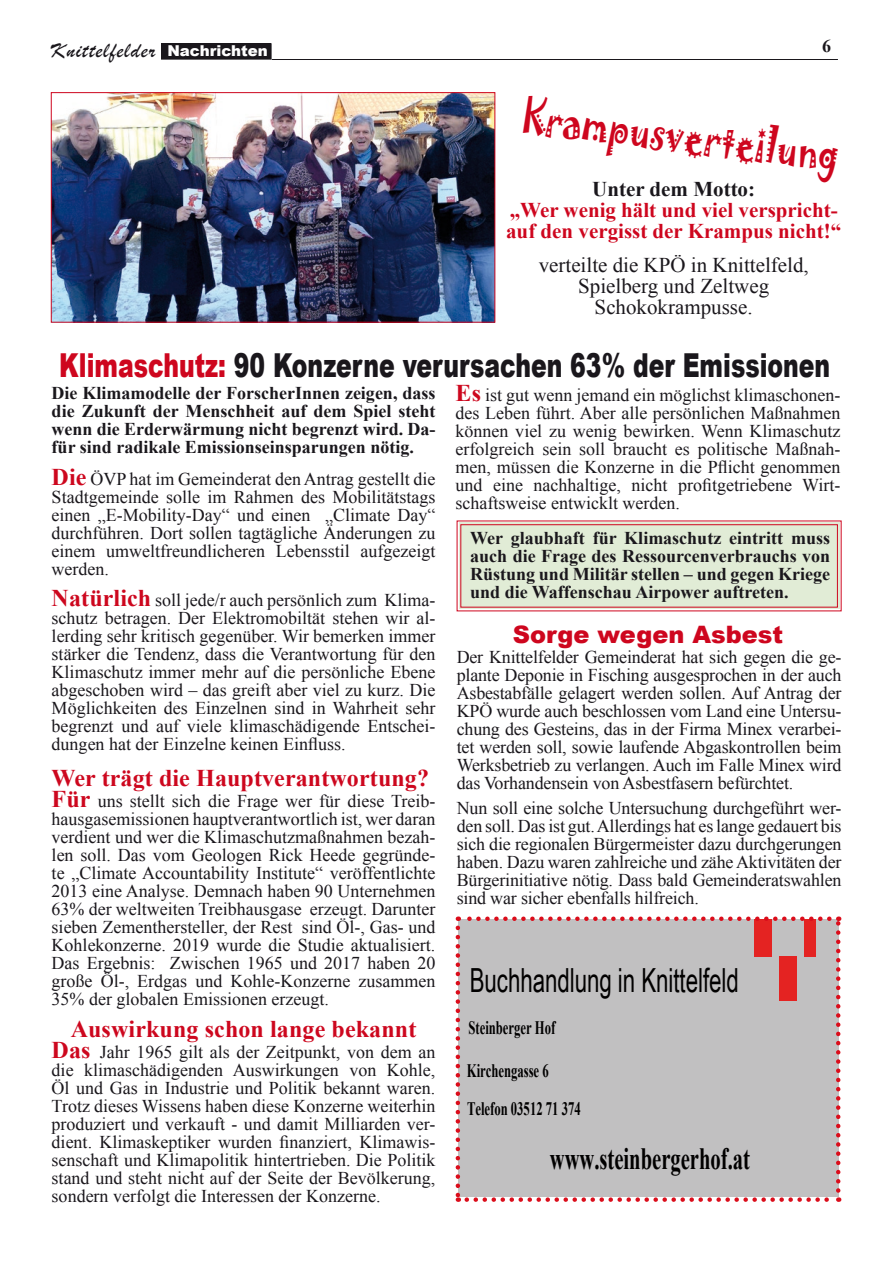
<style>
.page{position:relative;width:893px;height:1263px;background:#fff}
.page>*{position:absolute;margin:0;border:0;box-sizing:border-box;transform-origin:0 0}
.t1{font:45px "Jokerman";color:#ce061e;scale:.76 1}
.t2{font:33.3px "Arial Unicode MS";color:#010000;scale:.67 1}
.t3{font:900 33px "Arial";color:#1a171c;scale:.71 1}
.t4{font:700 30.9px "Times New Roman";color:#010000;scale:.67 1}
.t5{font:700 24px "Times New Roman";letter-spacing:.005em;color:#cd071e}
.t6{font:900 24px "Arial";color:#ce061e}
.t7{font:22.5px "Brush Script";letter-spacing:.05em;color:#1a171c}
.t8{font:21px "Times New Roman";color:#1a171c}
.t9{font:700 21px "Times New Roman";color:#ce061e}
.t10{font:700 21px "Times New Roman";color:#1a171c}
.t11{font:700 19.05px/37.8px "Times New Roman";color:#010000;scale:.67 1}
.t12{font:18px/18px "Times New Roman";color:#1a171c;text-align:justify}
.t13{font:700 18px/18px "Times New Roman";color:#1a171c;text-align:justify}
.t14{font:900 15px "Arial";color:#fff}
.s1{color:#ce061e}
.s2{font-weight:700;font-size:24px;color:#cd071e}
</style>
<div class="page">
<svg style="left:456px;top:520px;width:386px;height:92px;background:#e1e4d1"></svg>
<div style="left:460px;top:524px;width:378px;height:83px;border:1px solid #ce061e"></div>
<div style="left:162px;top:44px;width:109px;height:15px;background:#1a171c"></div>
<div style="left:161px;top:43px;width:110px;height:16px;border:1px solid #1a171c"></div>
<hr style="left:272px;top:59px;width:566px;height:1px;background:#1a171c">
<div style="left:458px;top:919px;width:380px;height:37px;background:#c1c0c1"></div>
<div style="left:458px;top:956px;width:380px;height:45px;background:#c1c0c1"></div>
<div style="left:458px;top:1001px;width:380px;height:16px;background:#c1c0c1"></div>
<div style="left:458px;top:1017px;width:380px;height:21px;background:#c1c0c1"></div>
<div style="left:458px;top:1038px;width:380px;height:22px;background:#c1c0c1"></div>
<div style="left:458px;top:1060px;width:380px;height:21px;background:#c1c0c1"></div>
<div style="left:458px;top:1081px;width:380px;height:16px;background:#c1c0c1"></div>
<div style="left:458px;top:1097px;width:380px;height:22px;background:#c1c0c1"></div>
<div style="left:458px;top:1119px;width:380px;height:21px;background:#c1c0c1"></div>
<div style="left:458px;top:1140px;width:380px;height:35px;background:#c1c0c1"></div>
<div style="left:458px;top:1175px;width:380px;height:22px;background:#c1c0c1"></div>
<div style="left:755px;top:919px;width:17px;height:37px;background:#e42322"></div>
<div style="left:804px;top:919px;width:12px;height:37px;background:#e42322"></div>
<div style="left:779px;top:956px;width:13px;height:45px;background:#e42322"></div>
<div style="left:792px;top:956px;width:5px;height:45px;background:#e42322"></div>
<svg style="left:456px;top:928px;width:4px;height:274px"></svg>
<svg style="left:467px;top:1197px;width:372px;height:5px"></svg>
<svg style="left:836px;top:916px;width:4px;height:274px"></svg>
<svg style="left:458px;top:916px;width:371px;height:5px"></svg>
<img style="left:53px;top:94px;width:440px;height:226px">
<div style="left:51px;top:92px;width:444px;height:230px;border:1px solid #ce061e"></div>
<p class="t7" style="left:51px;top:36px;width:106px">Knittelfelder</p>
<p class="t14" style="left:167px;top:40px;width:102px">Nachrichten</p>
<p class="t13" style="left:822px;top:36px;width:10px">6</p>
<p class="t1" style="left:527px;top:82px;width:421px;rotate:7deg">Krampusverteilung</p>
<p class="t10" style="left:592px;top:174px;width:164px">Unter dem Motto:</p>
<p class="t9" style="left:510px;top:195px;width:330px">„Wer wenig hält und viel verspricht-</p>
<p class="t9" style="left:506px;top:216px;width:337px">auf den vergisst der Krampus nicht!“</p>
<p class="t8" style="left:539px;top:251px;width:272px">verteilte die KPÖ in Knittelfeld,</p>
<p class="t8" style="left:578px;top:272px;width:192px">Spielberg und Zeltweg</p>
<p class="t8" style="left:595px;top:293px;width:160px">Schokokrampusse.</p>
<p class="t3" style="left:59px;top:341px;width:1087px"><span class="s1">Klimaschutz:</span> 90 Konzerne verursachen 63% der Emissionen</p>
<p class="t13" style="left:52px;top:384px;width:385px">Die Klimamodelle der ForscherInnen zeigen, dass die Zukunft der Menschheit auf dem Spiel steht wenn die Erderwärmung nicht begrenzt wird. Da&shy;für sind radikale Emissionseinsparungen nötig.</p>
<p class="t12" style="left:52px;top:469px;width:385px"><span class="s2">Die</span> ÖVP hat im Gemeinderat den Antrag gestellt die Stadtgemeinde solle im Rahmen des Mobilitätstags einen „E-Mobility-Day“ und einen „Climate Day“ durchführen. Dort sollen tagtägliche Änderungen zu einem umweltfreundlicheren Lebensstil aufgezeigt werden.</p>
<p class="t12" style="left:52px;top:591px;width:385px"><span class="s2">Natürlich</span> soll jede/r auch persönlich zum Klima&shy;schutz betragen. Der Elektromobiltät stehen wir al&shy;lerding sehr kritisch gegenüber. Wir bemerken immer stärker die Tendenz, dass die Verantwortung für den Klimaschutz immer mehr auf die persönliche Ebene abgeschoben wird – das greift aber viel zu kurz. Die Möglichkeiten des Einzelnen sind in Wahrheit sehr begrenzt und auf viele klimaschädigende Entschei&shy;dungen hat der Einzelne keinen Einfluss.</p>
<p class="t5" style="left:52px;top:761px;width:379px">Wer trägt die Hauptverantwortung?</p>
<p class="t12" style="left:52px;top:792px;width:385px"><span class="s2">Für</span> uns stellt sich die Frage wer für diese Treib&shy;hausgasemissionen hauptverantwortlich ist, wer daran verdient und wer die Klimaschutzmaßnahmen bezah&shy;len soll. Das vom Geologen Rick Heede gegründe&shy;te „Climate Accountability Institute“ veröffentlichte 2013 eine Analyse. Demnach haben 90 Unternehmen 63% der weltweiten Treibhausgase erzeugt. Darunter sieben Zementhersteller, der Rest sind Öl-, Gas- und Kohlekonzerne. 2019 wurde die Studie aktualisiert.<br>Das Ergebnis: Zwischen 1965 und 2017 haben 20 große Öl-, Erdgas und Kohle-Konzerne zusammen 35% der globalen Emissionen erzeugt.</p>
<p class="t5" style="left:71px;top:1012px;width:347px">Auswirkung schon lange bekannt</p>
<p class="t12" style="left:52px;top:1042px;width:385px"><span class="s2">Das</span> Jahr 1965 gilt als der Zeitpunkt, von dem an die klimaschädigenden Auswirkungen von Kohle, Öl und Gas in Industrie und Politik bekannt waren.<br>Trotz dieses Wissens haben diese Konzerne weiterhin produziert und verkauft - und damit Milliarden ver&shy;dient. Klimaskeptiker wurden finanziert, Klimawis&shy;senschaft und Klimapolitik hintertrieben. Die Politik stand und steht nicht auf der Seite der Bevölkerung, sondern verfolgt die Interessen der Konzerne.</p>
<p class="t12" style="left:456px;top:385px;width:386px"><span class="s2">Es</span> ist gut wenn jemand ein möglichst klimaschonen&shy;des Leben führt. Aber alle persönlichen Maßnahmen können viel zu wenig bewirken. Wenn Klimaschutz erfolgreich sein soll braucht es politische Maßnah&shy;men, müssen die Konzerne in die Pflicht genommen und eine nachhaltige, nicht profitgetriebene Wirt&shy;schaftsweise entwicklt werden.</p>
<p class="t13" style="left:470px;top:528px;width:361px">Wer glaubhaft für Klimaschutz eintritt muss auch die Frage des Ressourcenverbrauchs von Rüstung und Militär stellen – und gegen Kriege und die Waffenschau Airpower auftreten.</p>
<p class="t6" style="left:513px;top:616px;width:272px">Sorge wegen Asbest</p>
<p class="t12" style="left:457px;top:648px;width:386px">Der Knittelfelder Gemeinderat hat sich gegen die ge&shy;plante Deponie in Fisching ausgesprochen in der auch Asbestabfälle gelagert werden sollen. Auf Antrag der KPÖ wurde auch beschlossen vom Land eine Untersu&shy;chung des Gesteins, das in der Firma Minex verarbei&shy;tet werden soll, sowie laufende Abgaskontrollen beim Werksbetrieb zu verlangen. Auch im Falle Minex wird das Vorhandensein von Asbestfasern befürchtet.</p>
<p class="t12" style="left:457px;top:799px;width:386px">Nun soll eine solche Untersuchung durchgeführt wer&shy;den soll. Das ist gut. Allerdings hat es lange gedauert bis sich die regionalen Bürgermeister dazu durchgerungen haben. Dazu waren zahlreiche und zähe Aktivitäten der Bürgerinitiative nötig. Dass bald Gemeinderatswahlen sind war sicher ebenfalls hilfreich.</p>
<p class="t2" style="left:470px;top:967px;width:403px">Buchhandlung in Knittelfeld</p>
<p class="t11" style="left:468px;top:1011px;width:131px">Steinberger Hof</p>
<p class="t11" style="left:467px;top:1054px;width:172px">Kirchengasse 6<br>Telefon 03512 71 374</p>
<p class="t4" style="left:550px;top:1148px;width:300px">www.steinbergerhof.at</p>
</div>
